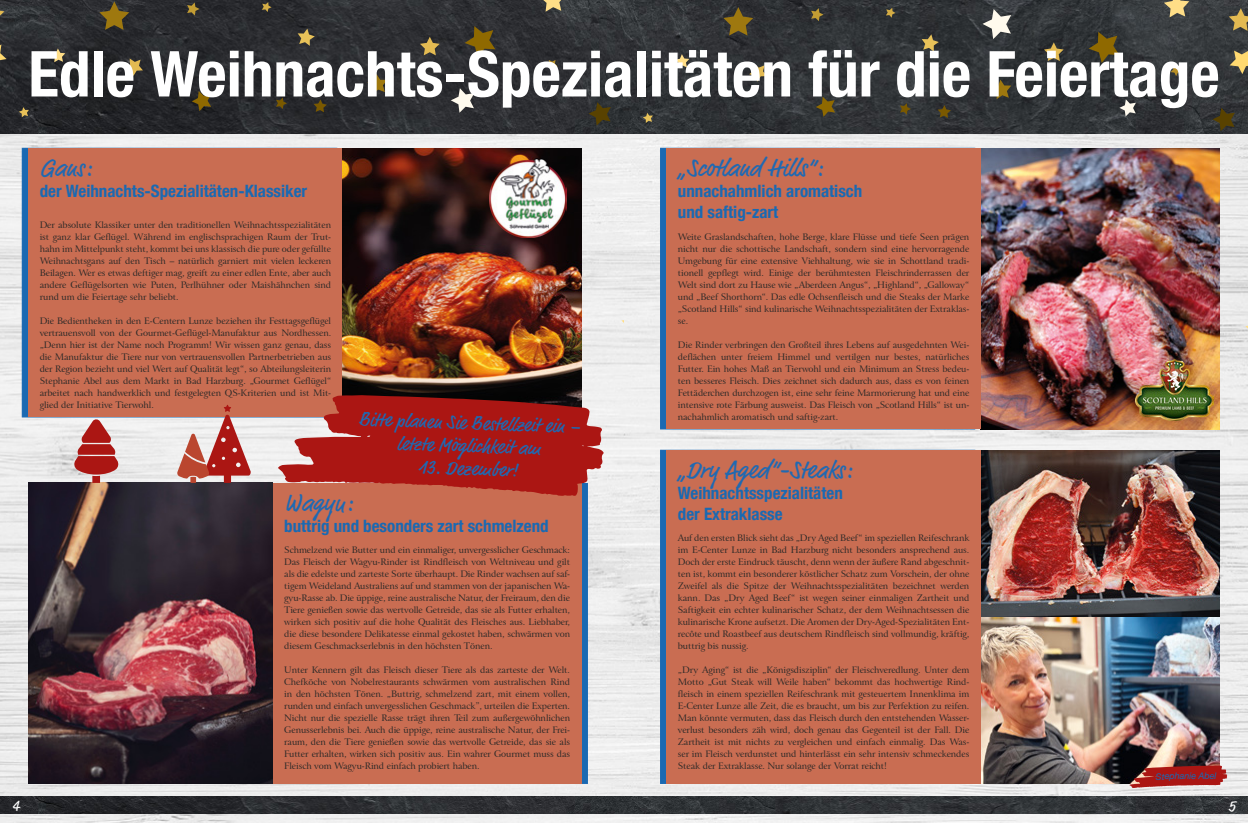
<style>
.page{position:relative;width:1248px;height:823px;background:#fff}
.page>*{position:absolute;margin:0;border:0;box-sizing:border-box;transform-origin:0 0}
.t1{font:700 condensed 63.3px "Helvetica Neue LT Com";color:#fff}
.t2{font:25px "Market";color:#1f69b2}
.t3{font:19.4px/22.8px "Market";color:#1f69b2;text-align:center}
.t4{font:700 condensed 17px/21px "Helvetica Neue LT Com";color:#1a69b2}
.t5{font:16px "Market";color:#fff}
.t6{font:9px/12px "Arrus BT";letter-spacing:-.01em;color:#282827;text-align:justify}
.t7{font:italic 9px "Helvetica Neue LT Com";color:#1a69b2}
</style>
<div class="page">
<img style="left:0;top:133px;width:1247px;height:689px">
<img style="left:0;top:0;width:1247px;height:133px">
<svg style="left:675px;top:54px;width:14px;height:14px"></svg>
<svg style="left:815px;top:97px;width:20px;height:20px"></svg>
<svg style="left:749px;top:64px;width:17px;height:18px"></svg>
<svg style="left:811px;top:8px;width:12px;height:13px"></svg>
<svg style="left:991px;top:79px;width:20px;height:20px"></svg>
<svg style="left:921px;top:34px;width:17px;height:17px"></svg>
<svg style="left:642px;top:113px;width:11px;height:10px"></svg>
<svg style="left:723px;top:7px;width:30px;height:29px"></svg>
<svg style="left:1088px;top:32px;width:31px;height:31px"></svg>
<svg style="left:1170px;top:65px;width:11px;height:11px"></svg>
<svg style="left:937px;top:105px;width:13px;height:13px"></svg>
<svg style="left:899px;top:103px;width:11px;height:12px"></svg>
<svg style="left:1163px;top:0;width:26px;height:17px"></svg>
<svg style="left:885px;top:8px;width:10px;height:10px"></svg>
<svg style="left:1043px;top:42px;width:20px;height:19px"></svg>
<svg style="left:1228px;top:8px;width:19px;height:23px"></svg>
<svg style="left:1229px;top:51px;width:18px;height:23px"></svg>
<svg style="left:1212px;top:108px;width:22px;height:23px"></svg>
<svg style="left:51px;top:48px;width:14px;height:14px"></svg>
<svg style="left:192px;top:91px;width:19px;height:20px"></svg>
<svg style="left:125px;top:58px;width:18px;height:18px"></svg>
<svg style="left:187px;top:2px;width:12px;height:14px"></svg>
<svg style="left:367px;top:74px;width:20px;height:20px"></svg>
<svg style="left:298px;top:29px;width:17px;height:17px"></svg>
<svg style="left:19px;top:107px;width:10px;height:10px"></svg>
<svg style="left:99px;top:1px;width:30px;height:29px"></svg>
<svg style="left:464px;top:26px;width:31px;height:31px"></svg>
<svg style="left:451px;top:88px;width:23px;height:25px"></svg>
<svg style="left:982px;top:9px;width:29px;height:30px"></svg>
<svg style="left:1119px;top:99px;width:16px;height:17px"></svg>
<svg style="left:0;top:11px;width:4px;height:5px"></svg>
<svg style="left:546px;top:60px;width:11px;height:10px"></svg>
<svg style="left:313px;top:99px;width:14px;height:13px"></svg>
<svg style="left:0;top:44px;width:7px;height:16px"></svg>
<svg style="left:276px;top:97px;width:11px;height:12px"></svg>
<svg style="left:540px;top:0;width:25px;height:12px"></svg>
<svg style="left:262px;top:2px;width:9px;height:10px"></svg>
<svg style="left:420px;top:37px;width:19px;height:18px"></svg>
<svg style="left:588px;top:102px;width:23px;height:23px"></svg>
<img style="left:980px;top:148px;width:239px;height:281px">
<div style="left:21px;top:147px;width:316px;height:270px;background:#1a69b2"></div>
<div style="left:28px;top:148px;width:314px;height:269px;background:#c96d52"></div>
<svg style="left:581px;top:495px;width:7px;height:287px;background:#336aa4"></svg>
<div style="left:273px;top:482px;width:308px;height:300px;background:#c96d52"></div>
<div style="left:660px;top:449px;width:315px;height:334px;background:#1a69b2"></div>
<div style="left:666px;top:450px;width:314px;height:332px;background:#c96d52"></div>
<div style="left:660px;top:147px;width:315px;height:282px;background:#1a69b2"></div>
<div style="left:666px;top:148px;width:314px;height:281px;background:#c96d52"></div>
<img style="left:28px;top:482px;width:245px;height:300px">
<img style="left:1135px;top:359px;width:78px;height:61px">
<svg style="left:177px;top:405px;width:74px;height:77px"></svg>
<svg style="left:73px;top:418px;width:46px;height:64px"></svg>
<img style="left:981px;top:450px;width:238px;height:332px">
<img style="left:342px;top:148px;width:239px;height:247px">
<img style="left:489px;top:159px;width:77px;height:78px">
<svg style="left:278px;top:395px;width:325px;height:100px"></svg>
<svg style="left:1129px;top:765px;width:98px;height:22px;background:#a3322f"></svg>
<h1 class="t1" style="left:28px;top:36px;width:1192px">Edle Weihnachts-Spezialitäten für die Feiertage</h1>
<h2 class="t2" style="left:40px;top:153px;width:53px">Gans:</h2>
<h3 class="t4" style="left:40px;top:181px;width:269px">der Weihnachts-Spezialitäten-Klassiker</h3>
<p class="t6" style="left:40px;top:219px;width:293px">Der absolute Klassiker unter den traditionellen Weihnachtsspezialitäten ist ganz klar Geflügel. Während im englischsprachigen Raum der Trut&shy;hahn im Mittelpunkt steht, kommt bei uns klassisch die pure oder gefüllte Weihnachtsgans auf den Tisch – natürlich garniert mit vielen leckeren Beilagen. Wer es etwas deftiger mag, greift zu einer edlen Ente, aber auch andere Geflügelsorten wie Puten, Perlhühner oder Maishähnchen sind rund um die Feiertage sehr beliebt.</p>
<p class="t6" style="left:40px;top:315px;width:293px">Die Bedientheken in den E-Centern Lunze beziehen ihr Festtagsgeflügel vertrauensvoll von der Gourmet-Geflügel-Manufaktur aus Nordhessen. „Denn hier ist der Name noch Programm! Wir wissen ganz genau, dass die Manufaktur die Tiere nur von vertrauensvollen Partnerbetrieben aus der Region bezieht und viel Wert auf Qualität legt“, so Abteilungsleiterin Stephanie Abel aus dem Markt in Bad Harzburg. „Gourmet Geflügel“ arbeitet nach handwerklich und festgelegten QS-Kriterien und ist Mit&shy;glied der Initiative Tierwohl.</p>
<h3 class="t3" style="left:359px;top:409px;width:224px;rotate:2deg">Bitte planen Sie Bestellzeit ein – letzte Möglichkeit am</h3>
<h3 class="t3" style="left:418px;top:457px;width:101px;rotate:2deg">13. Dezember!</h3>
<h2 class="t2" style="left:284px;top:487px;width:69px">Wagyu:</h2>
<h3 class="t4" style="left:284px;top:515px;width:266px">buttrig und besonders zart schmelzend</h3>
<p class="t6" style="left:284px;top:543px;width:287px">Schmelzend wie Butter und ein einmaliger, unvergesslicher Geschmack:<br>Das Fleisch der Wagyu-Rinder ist Rindfleisch von Weltniveau und gilt als die edelste und zarteste Sorte überhaupt. Die Rinder wachsen auf saf&shy;tigem Weideland Australiens auf und stammen von der japanischen Wa&shy;gyu-Rasse ab. Die üppige, reine australische Natur, der Freiraum, den die Tiere genießen sowie das wertvolle Getreide, das sie als Futter erhalten, wirken sich positiv auf die hohe Qualität des Fleisches aus. Liebhaber, die diese besondere Delikatesse einmal gekostet haben, schwärmen von diesem Geschmackserlebnis in den höchsten Tönen.</p>
<p class="t6" style="left:284px;top:663px;width:287px">Unter Kennern gilt das Fleisch dieser Tiere als das zarteste der Welt.<br>Chefköche von Nobelrestaurants schwärmen vom australischen Rind in den höchsten Tönen. „Buttrig, schmelzend zart, mit einem vollen, runden und einfach unvergesslichen Geschmack”, urteilen die Experten.<br>Nicht nur die spezielle Rasse trägt ihren Teil zum außergewöhnlichen Genusserlebnis bei. Auch die üppige, reine australische Natur, der Frei&shy;raum, den die Tiere genießen sowie das wertvolle Getreide, das sie als Futter erhalten, wirken sich positiv aus. Ein wahrer Gourmet muss das Fleisch vom Wagyu-Rind einfach probiert haben.</p>
<h2 class="t2" style="left:677px;top:153px;width:146px">„Scotland Hills“:</h2>
<h3 class="t4" style="left:677px;top:181px;width:186px">unnachahmlich aromatisch und saftig-zart</h3>
<p class="t6" style="left:677px;top:231px;width:293px">Weite Graslandschaften, hohe Berge, klare Flüsse und tiefe Seen prägen nicht nur die schottische Landschaft, sondern sind eine hervorragende Umgebung für eine extensive Viehhaltung, wie sie in Schottland tradi&shy;tionell gepflegt wird. Einige der berühmtesten Fleischrinderrassen der Welt sind dort zu Hause wie „Aberdeen Angus“, „Highland“, „Galloway“ und „Beef Shorthorn“. Das edle Ochsenfleisch und die Steaks der Marke „Scotland Hills“ sind kulinarische Weihnachtsspezialitäten der Extraklas&shy;se.</p>
<p class="t6" style="left:677px;top:339px;width:293px">Die Rinder verbringen den Großteil ihres Lebens auf ausgedehnten Wei&shy;deflächen unter freiem Himmel und vertilgen nur bestes, natürliches Futter. Ein hohes Maß an Tierwohl und ein Minimum an Stress bedeu&shy;ten besseres Fleisch. Dies zeichnet sich dadurch aus, dass es von feinen Fettäderchen durchzogen ist, eine sehr feine Marmorierung hat und eine intensive rote Färbung ausweist. Das Fleisch von „Scotland Hills“ ist un&shy;nachahmlich aromatisch und saftig-zart.</p>
<h2 class="t2" style="left:677px;top:455px;width:175px">„Dry Aged“-Steaks:</h2>
<h3 class="t4" style="left:677px;top:482px;width:166px">Weihnachtsspezialitäten der Extraklasse</h3>
<p class="t6" style="left:677px;top:531px;width:293px">Auf den ersten Blick sieht das „Dry Aged Beef“ im speziellen Reifeschrank im E-Center Lunze in Bad Harzburg nicht besonders ansprechend aus.<br>Doch der erste Eindruck täuscht, denn wenn der äußere Rand abgeschnit&shy;ten ist, kommt ein besonderer köstlicher Schatz zum Vorschein, der ohne Zweifel als die Spitze der Weihnachtsspezialitäten bezeichnet werden kann. Das „Dry Aged Beef“ ist wegen seiner einmaligen Zartheit und Saftigkeit ein echter kulinarischer Schatz, der dem Weihnachtsessen die kulinarische Krone aufsetzt. Die Aromen der Dry-Aged-Spezialitäten Ent&shy;recôte und Roastbeef aus deutschem Rindfleisch sind vollmundig, kräftig, buttrig bis nussig.</p>
<p class="t6" style="left:677px;top:663px;width:293px">„Dry Aging“ ist die „Königsdisziplin“ der Fleischveredlung. Unter dem Motto „Gut Steak will Weile haben“ bekommt das hochwertige Rind&shy;fleisch in einem speziellen Reifeschrank mit gesteuertem Innenklima im E-Center Lunze alle Zeit, die es braucht, um bis zur Perfektion zu reifen.<br>Man könnte vermuten, dass das Fleisch durch den entstehenden Wasser&shy;verlust besonders zäh wird, doch genau das Gegenteil ist der Fall. Die Zartheit ist mit nichts zu vergleichen und einfach einmalig. Das Was&shy;ser im Fleisch verdunstet und hinterlässt ein sehr intensiv schmeckendes Steak der Extraklasse. Nur solange der Vorrat reicht!</p>
<p class="t7" style="left:1155px;top:770px;width:62px;rotate:-1deg">Stephanie Abel</p>
<h3 class="t5" style="left:12px;top:795px;width:9px">4</h3>
<h3 class="t5" style="left:1228px;top:795px;width:9px">5</h3>
</div>
